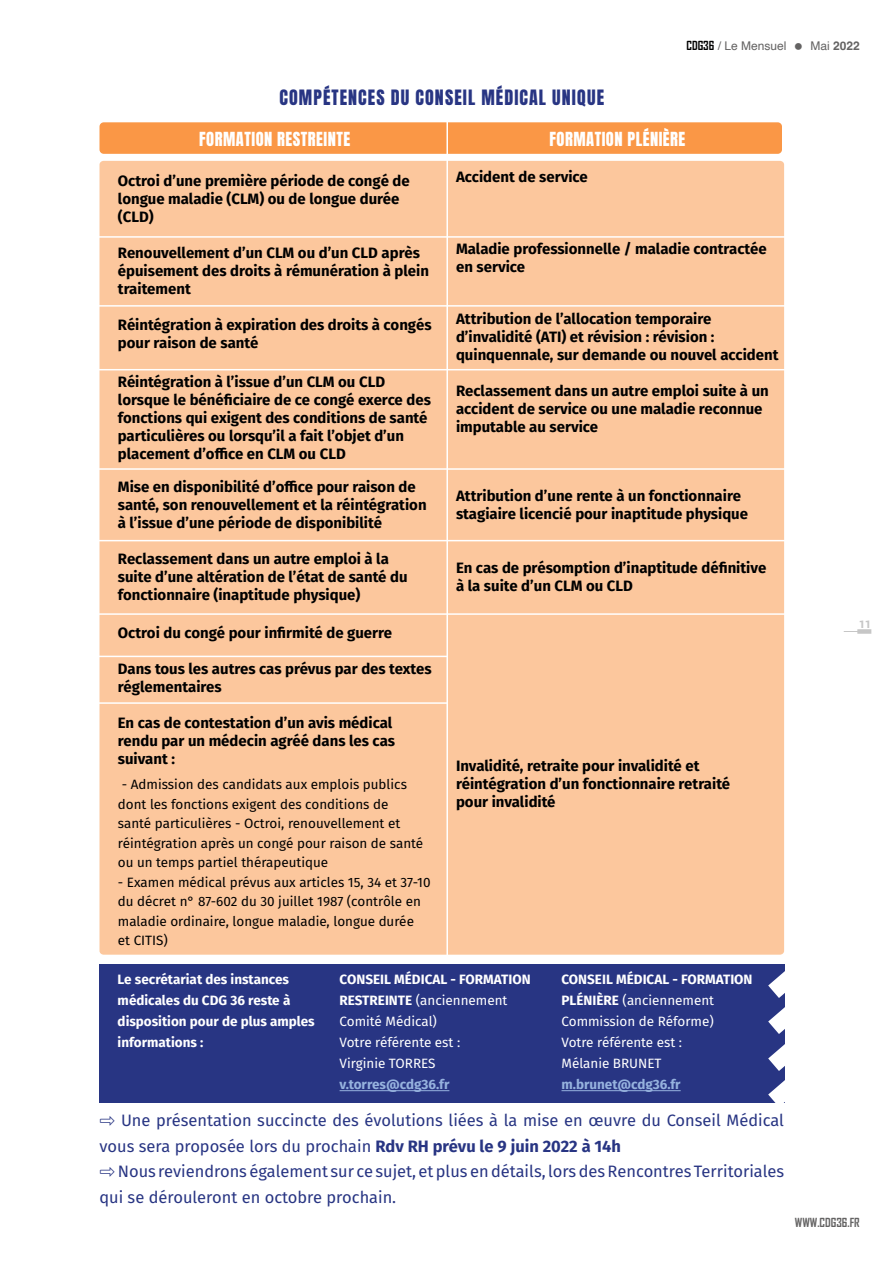
<style>
.page{position:relative;width:893px;height:1263px;background:#fff}
.page>*{position:absolute;margin:0;border:0;box-sizing:border-box;transform-origin:0 0}
.t1{font:18px "Anton";letter-spacing:.06em;color:#283583}
.t2{font:16.5px/25.5px "Fira Sans";color:#283583}
.t3{font:16.5px "Anton";letter-spacing:.03em;color:#fff}
.t4{font:700 15px/18px "Fira Sans";color:#000}
.t5{font:13.5px/19.5px "Fira Sans";color:#000}
.t6{font:13.5px/21px "Fira Sans";color:#fff}
.t7{font:700 13.5px/21px "Fira Sans";color:#fff}
.t8{font:700 13.5px "Fira Sans";color:#96b2de}
.t9{font:12px "Helvetica";color:#646363}
.t10{font:700 12px "Agency FB";color:#646363}
.t11{font:700 12px "Helvetica";color:#646363}
.t12{font:900 10.5px "Roboto";color:#c6c6c6}
.s1{font-family:"Agency FB";font-weight:700;color:#000}
.s2{font-weight:400}
.s3{font-weight:700}
</style>
<div class="page">
<svg style="left:844px;top:631px;width:13px;height:1px"></svg>
<div style="left:857px;top:629px;width:14px;height:5px;background:#c6c6c6"></div>
<div style="left:99px;top:122px;width:683px;height:32px;background:#fa9746;border-radius:4px"></div>
<div style="left:99px;top:161px;width:685px;height:794px;background:#fcc79d;border-radius:4px"></div>
<hr style="left:87px;top:236px;width:716px;height:2px;background:#fff">
<hr style="left:87px;top:305px;width:716px;height:2px;background:#fff">
<hr style="left:87px;top:369px;width:716px;height:1px;background:#fff">
<hr style="left:87px;top:468px;width:716px;height:2px;background:#fff">
<hr style="left:87px;top:540px;width:716px;height:1px;background:#fff">
<hr style="left:87px;top:656px;width:361px;height:1px;background:#fff">
<hr style="left:87px;top:613px;width:716px;height:2px;background:#fff">
<hr style="left:87px;top:702px;width:361px;height:2px;background:#fff">
<hr style="left:446px;top:116px;width:2px;height:845px;background:#fff">
<div style="left:99px;top:964px;width:686px;height:138px;background:#283583"></div>
<svg style="left:750px;top:862px;width:35px;height:241px"></svg>
<hr style="left:340px;top:1090px;width:109px;height:1px;background:#96b2de">
<hr style="left:561px;top:1090px;width:120px;height:1px;background:#96b2de">
<p class="t1" style="left:279px;top:88px;width:326px">COMPÉTENCES DU CONSEIL MÉDICAL UNIQUE</p>
<p class="t9" style="left:686px;top:37px;width:101px"><span class="s1">CDG36</span> / Le Mensuel</p>
<p class="t11" style="left:810px;top:38px;width:51px"><span class="s2">Mai</span> 2022</p>
<p class="t3" style="left:199px;top:130px;width:153px">FORMATION RESTREINTE</p>
<p class="t4" style="left:118px;top:171px;width:293px">Octroi d’une première période de congé de longue maladie (CLM) ou de longue durée (CLD)</p>
<p class="t4" style="left:118px;top:243px;width:312px">Renouvellement d’un CLM ou d’un CLD après épuisement des droits à rémunération à plein traitement</p>
<p class="t4" style="left:118px;top:315px;width:315px">Réintégration à expiration des droits à congés pour raison de santé</p>
<p class="t4" style="left:118px;top:372px;width:315px">Réintégration à l’issue d’un CLM ou CLD lorsque le bénéficiaire de ce congé exerce des fonctions qui exigent des conditions de santé particulières ou lorsqu’il a fait l’objet d’un placement d’office en CLM ou CLD</p>
<p class="t4" style="left:118px;top:477px;width:310px">Mise en disponibilité d’office pour raison de santé, son renouvellement et la réintégration à l’issue d’une période de disponibilité</p>
<p class="t4" style="left:118px;top:549px;width:291px">Reclassement dans un autre emploi à la suite d’une altération de l’état de santé du fonctionnaire (inaptitude physique)</p>
<p class="t4" style="left:118px;top:622px;width:276px">Octroi du congé pour infirmité de guerre</p>
<p class="t4" style="left:118px;top:658px;width:315px">Dans tous les autres cas prévus par des textes réglementaires</p>
<p class="t4" style="left:118px;top:712px;width:279px">En cas de contestation d’un avis médical rendu par un médecin agréé dans les cas suivant :</p>
<p class="t5" style="left:118px;top:774px;width:307px">- Admission des candidats aux emplois publics dont les fonctions exigent des conditions de santé particulières - Octroi, renouvellement et réintégration après un congé pour raison de santé ou un temps partiel thérapeutique</p>
<p class="t5" style="left:118px;top:872px;width:314px">- Examen médical prévus aux articles 15, 34 et 37-10 du décret n° 87-602 du 30 juillet 1987 (contrôle en maladie ordinaire, longue maladie, longue durée<br>et CITIS)</p>
<p class="t3" style="left:549px;top:130px;width:137px">FORMATION PLÉNIÈRE</p>
<p class="t4" style="left:456px;top:166px;width:133px">Accident de service</p>
<p class="t4" style="left:456px;top:238px;width:312px">Maladie professionnelle / maladie contractée en service</p>
<p class="t4" style="left:456px;top:309px;width:324px">Attribution de l’allocation temporaire d’invalidité (ATI) et révision : révision : quinquennale, sur demande ou nouvel accident</p>
<p class="t4" style="left:456px;top:381px;width:314px">Reclassement dans un autre emploi suite à un accident de service ou une maladie reconnue imputable au service</p>
<p class="t4" style="left:456px;top:486px;width:294px">Attribution d’une rente à un fonctionnaire stagiaire licencié pour inaptitude physique</p>
<p class="t4" style="left:456px;top:558px;width:312px">En cas de présomption d’inaptitude définitive à la suite d’un CLM ou CLD</p>
<p class="t4" style="left:456px;top:756px;width:276px">Invalidité, retraite pour invalidité et réintégration d’un fonctionnaire retraité pour invalidité</p>
<p class="t6" style="left:561px;top:969px;width:193px"><span class="s3">CONSEIL MÉDICAL - FORMATION<br>PLÉNIÈRE</span> (anciennement<br>Commission de Réforme)<br>Votre référente est :<br>Mélanie BRUNET</p>
<p class="t8" style="left:561px;top:1073px;width:121px">m.brunet@cdg36.fr</p>
<p class="t2" style="left:99px;top:1107px;width:686px">⇨ Une présentation succincte des évolutions liées à la mise en œuvre du Conseil Médical vous sera proposée lors du prochain <span class="s3">Rdv RH prévu le 9 juin 2022 à 14h<br></span>⇨ Nous reviendrons également sur ce sujet, et plus en détails, lors des Rencontres Territoriales qui se dérouleront en octobre prochain.</p>
<p class="t7" style="left:118px;top:968px;width:199px">Le secrétariat des instances médicales du CDG 36 reste à disposition pour de plus amples informations :</p>
<p class="t6" style="left:340px;top:969px;width:193px"><span class="s3">CONSEIL MÉDICAL - FORMATION<br>RESTREINTE</span> (anciennement<br>Comité Médical)<br>Votre référente est :<br>Virginie TORRES</p>
<p class="t8" style="left:340px;top:1073px;width:111px">v.torres@cdg36.fr</p>
<p class="t12" style="left:859px;top:616px;width:14px">11</p>
<p class="t10" style="left:795px;top:1215px;width:66px">WWW.CDG36.FR</p>
</div>
